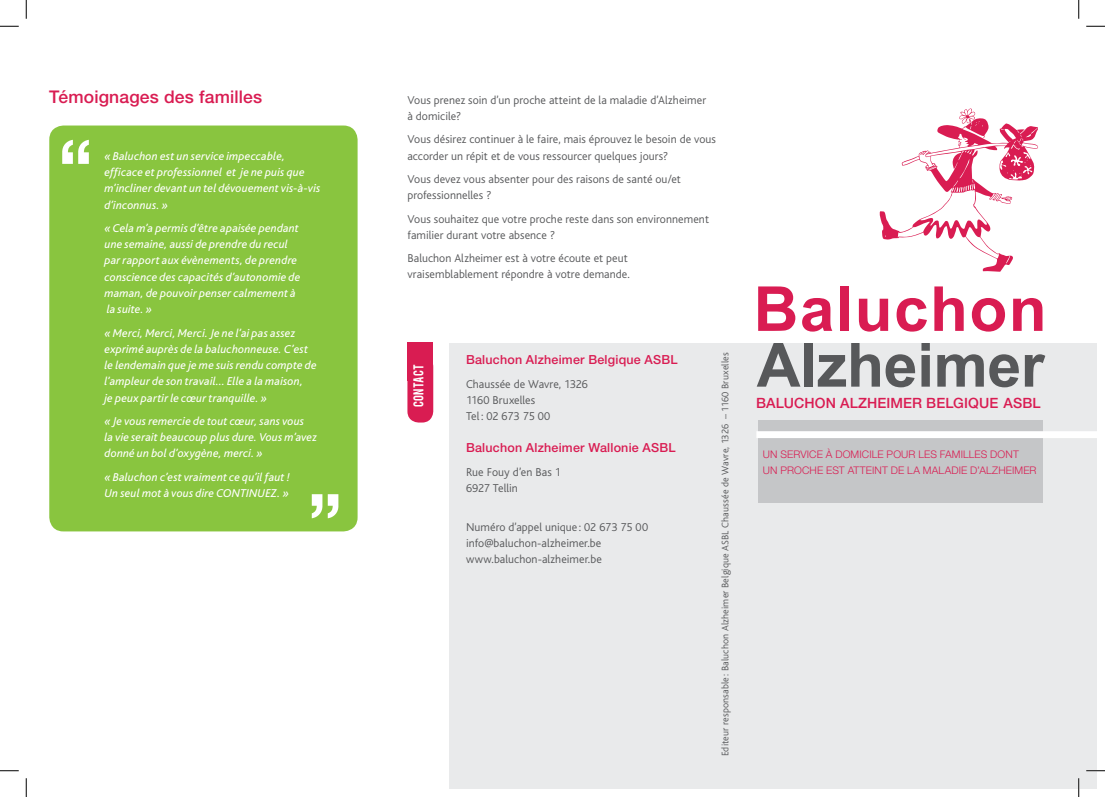
<style>
.page{position:relative;width:1105px;height:797px;background:#fff}
.page>*{position:absolute;margin:0;border:0;box-sizing:border-box;transform-origin:0 0}
.t1{font:700 75px "Helvetica Neue LT Std";color:#fff}
.t2{font:700 62px "Arial";letter-spacing:.025em;color:#d91c52}
.t3{font:700 61px "Arial";letter-spacing:-.005em;color:#57585a}
.t4{font:500 17.5px "Helvetica Neue LT Std";letter-spacing:.005em;color:#d91c52}
.t5{font:500 14.12px "Helvetica Neue LT Std";letter-spacing:.005em;color:#d91c52}
.t6{font:500 12.5px "Helvetica Neue LT Std";letter-spacing:.02em;color:#d91c52}
.t7{font:italic 11.88px/16.2px "Bliss";letter-spacing:.01em;color:#fff}
.t8{font:300 11.88px/16.2px "Bliss";letter-spacing:.005em;color:#57585a}
.t9{font:11.25px "Bebas";letter-spacing:.035em;color:#fff}
.t10{font:300 10.5px/15.6px "Helvetica Neue LT Std";letter-spacing:.01em;color:#d91c52}
.t11{font:300 10px "Bliss";letter-spacing:.015em;color:#57585a}
</style>
<div class="page">
<div style="left:449px;top:343px;width:647px;height:445px;background:#e9eaeb"></div>
<div style="left:758px;top:420px;width:284px;height:82px;background:#c5c6c8"></div>
<div style="left:756px;top:431px;width:340px;height:7px;background:#fff"></div>
<svg style="left:880px;top:108px;width:158px;height:164px"></svg>
<div style="left:407px;top:356px;width:26px;height:66px;background:#d91c52;border-radius:11px"></div>
<div style="left:407px;top:342px;width:26px;height:38px;background:#d91c52"></div>
<div style="left:49px;top:125px;width:309px;height:406px;background:#89c53f;border-radius:14px"></div>
<svg style="left:0;top:25px;width:19px;height:2px"></svg>
<svg style="left:1086px;top:25px;width:19px;height:2px"></svg>
<svg style="left:0;top:770px;width:19px;height:1px"></svg>
<svg style="left:1086px;top:770px;width:19px;height:1px"></svg>
<svg style="left:25px;top:0;width:2px;height:19px"></svg>
<svg style="left:25px;top:778px;width:2px;height:19px"></svg>
<svg style="left:1078px;top:0;width:1px;height:19px"></svg>
<svg style="left:1078px;top:778px;width:1px;height:19px"></svg>
<h3 class="t4" style="left:49px;top:86px;width:214px">Témoignages des familles</h3>
<p class="t8" style="left:407px;top:92px;width:300px">Vous prenez soin d’un proche atteint de la maladie d’Alzheimer à domicile?</p>
<p class="t8" style="left:407px;top:131px;width:310px">Vous désirez continuer à le faire, mais éprouvez le besoin de vous accorder un répit et de vous ressourcer quelques jours?</p>
<p class="t8" style="left:407px;top:171px;width:275px">Vous devez vous absenter pour des raisons de santé ou/et professionnelles ?</p>
<p class="t8" style="left:407px;top:211px;width:303px">Vous souhaitez que votre proche reste dans son environnement familier durant votre absence ?</p>
<p class="t8" style="left:407px;top:250px;width:224px">Baluchon Alzheimer est à votre écoute et peut vraisemblablement répondre à votre demande.</p>
<h1 class="t1" style="left:58px;top:120px;width:36px">“</h1>
<p class="t7" style="left:104px;top:148px;width:218px">« Baluchon est un service impeccable, efficace et professionnel et je ne puis que m’incliner devant un tel dévouement vis-à-vis d’inconnus. »</p>
<p class="t7" style="left:104px;top:220px;width:197px">« Cela m’a permis d’être apaisée pendant une semaine, aussi de prendre du recul par rapport aux évènements, de prendre conscience des capacités d’autonomie de maman, de pouvoir penser calmement à la suite. »</p>
<p class="t7" style="left:104px;top:325px;width:214px">« Merci, Merci, Merci. Je ne l’ai pas assez exprimé auprès de la baluchonneuse. C’est le lendemain que je me suis rendu compte de l’ampleur de son travail… Elle a la maison,<br>je peux partir le cœur tranquille. »</p>
<p class="t7" style="left:104px;top:413px;width:214px">« Je vous remercie de tout cœur, sans vous<br>la vie serait beaucoup plus dure. Vous m’avez donné un bol d’oxygène, merci. »</p>
<p class="t7" style="left:104px;top:469px;width:187px">« Baluchon c’est vraiment ce qu’il faut !<br>Un seul mot à vous dire CONTINUEZ. »</p>
<p class="t11" style="left:720px;top:756px;width:405px;rotate:-90deg">Editeur responsable : Baluchon Alzheimer Belgique ASBL Chaussée de Wavre, 1326 – 1160 Bruxelles</p>
<p class="t6" style="left:466px;top:352px;width:212px">Baluchon Alzheimer Belgique ASBL</p>
<p class="t8" style="left:466px;top:376px;width:123px">Chaussée de Wavre, 1326<br>1160 Bruxelles<br>Tel : 02 673 75 00</p>
<p class="t6" style="left:466px;top:440px;width:210px">Baluchon Alzheimer Wallonie ASBL</p>
<p class="t8" style="left:466px;top:464px;width:96px">Rue Fouy d’en Bas 1<br>6927 Tellin</p>
<p class="t8" style="left:466px;top:519px;width:184px">Numéro d’appel unique : 02 673 75 00 info@baluchon-alzheimer.be www.baluchon-alzheimer.be</p>
<p class="t9" style="left:410px;top:407px;width:44px;rotate:-90deg">CONTACT</p>
<h1 class="t1" style="left:308px;top:474px;width:36px">”</h1>
<h2 class="t2" style="left:754px;top:268px;width:294px">baluchon</h2>
<h3 class="t3" style="left:757px;top:324px;width:289px">Alzheimer</h3>
<p class="t5" style="left:756px;top:394px;width:285px">Baluchon Alzheimer Belgique ASBL</p>
<p class="t10" style="left:763px;top:446px;width:275px">UN SERVICE À DOMICILE POUR LES FAMILLES DONT<br>UN PROCHE EST ATTEINT DE LA MALADIE D’ALZHEIMER</p>
</div>
